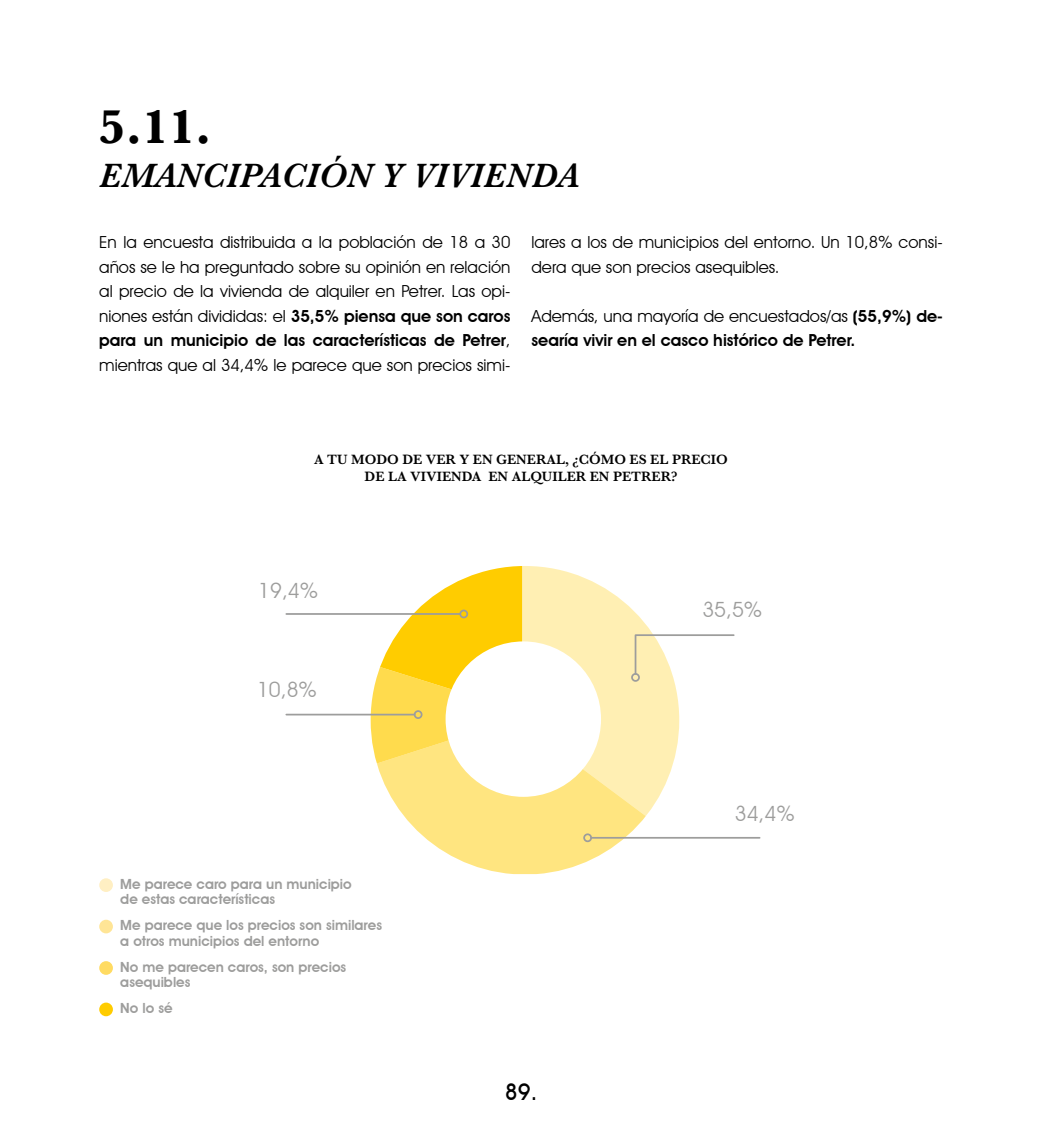
<style>
.page{position:relative;width:1042px;height:1141px;background:#fff}
.page>*{position:absolute;margin:0;border:0;box-sizing:border-box;transform-origin:0 0}
.t1{font:700 49px "Baskerville";color:#000}
.t2{font:italic 600 35px "Baskerville";color:#000}
.t3{font:500 22.75px "Avant Garde IT Cby BT";color:#000}
.t4{font:21px "Avant Garde IT Cby BT";color:#9d9d9c}
.t5{font:16.62px/24.5px "Avant Garde IT Cby BT";color:#000;text-align:justify}
.t6{font:600 16.62px/24.5px "Avant Garde IT Cby BT";color:#000}
.t7{font:600 14px/15.8px "Avant Garde IT Cby BT";color:#9d9d9c}
.t8{font:600 14px/17.5px "Baskerville";color:#000;text-align:center}
.s1{font-weight:600}
.s2{font-weight:400}
</style>
<div class="page">
<svg style="left:371px;top:566px;width:364px;height:308px"></svg>
<div style="left:631px;top:673px;width:9px;height:9px;border:2px solid #9d9d9c;border-radius:50%"></div>
<hr style="left:591px;top:837px;width:168px;height:2px;background:#9d9d9c">
<div style="left:583px;top:833px;width:9px;height:9px;border:2px solid #9d9d9c;border-radius:50%"></div>
<hr style="left:286px;top:613px;width:174px;height:2px;background:#9d9d9c">
<div style="left:459px;top:610px;width:9px;height:8px;border:2px solid #9d9d9c;border-radius:50%"></div>
<hr style="left:286px;top:714px;width:129px;height:1px;background:#9d9d9c">
<div style="left:414px;top:710px;width:8px;height:9px;border:2px solid #9d9d9c;border-radius:50%"></div>
<div style="left:99px;top:878px;width:14px;height:14px;background:#ffefc3;border-radius:50%"></div>
<div style="left:99px;top:920px;width:14px;height:13px;background:#ffe596;border-radius:50%"></div>
<div style="left:99px;top:961px;width:14px;height:14px;background:#ffdb62;border-radius:50%"></div>
<div style="left:99px;top:1003px;width:14px;height:13px;background:#fc0;border-radius:50%"></div>
<h1 class="t1" style="left:99px;top:93px;width:114px">5.11.</h1>
<h2 class="t2" style="left:99px;top:152px;width:481px">EMANCIPACIÓN Y VIVIENDA</h2>
<p class="t5" style="left:99px;top:230px;width:413px">En la encuesta distribuida a la población de 18 a 30 años se le ha preguntado sobre su opinión en relación al precio de la vivienda de alquiler en Petrer. Las opi&shy;niones están divididas: el <span class="s1">35,5% piensa que son caros para un municipio de las características de Petrer</span>, mientras que al 34,4% le parece que son precios simi-</p>
<p class="t5" style="left:531px;top:230px;width:413px">lares a los de municipios del entorno. Un 10,8% consi&shy;dera que son precios asequibles.</p>
<p class="t6" style="left:531px;top:304px;width:413px"><span class="s2">Además, una mayoría de encuestados/as</span> (55,9%) de&shy;searía vivir en el casco histórico de Petrer.</p>
<p class="t8" style="left:314px;top:451px;width:415px">A TU MODO DE VER Y EN GENERAL, ¿CÓMO ES EL PRECIO<br>DE LA VIVIENDA EN ALQUILER EN PETRER?</p>
<p class="t4" style="left:258px;top:578px;width:61px">19,4%</p>
<p class="t4" style="left:257px;top:677px;width:61px">10,8%</p>
<p class="t7" style="left:120px;top:876px;width:233px">Me parece caro para un municipio de estas características</p>
<p class="t7" style="left:120px;top:917px;width:263px">Me parece que los precios son similares a otros municipios del entorno</p>
<p class="t7" style="left:120px;top:959px;width:227px">No me parecen caros, son precios asequibles</p>
<p class="t7" style="left:120px;top:1000px;width:54px">No lo sé</p>
<h3 class="t3" style="left:505px;top:1078px;width:34px">89.</h3>
<p class="t4" style="left:702px;top:597px;width:61px">35,5%</p>
<p class="t4" style="left:735px;top:800px;width:61px">34,4%</p>
</div>
